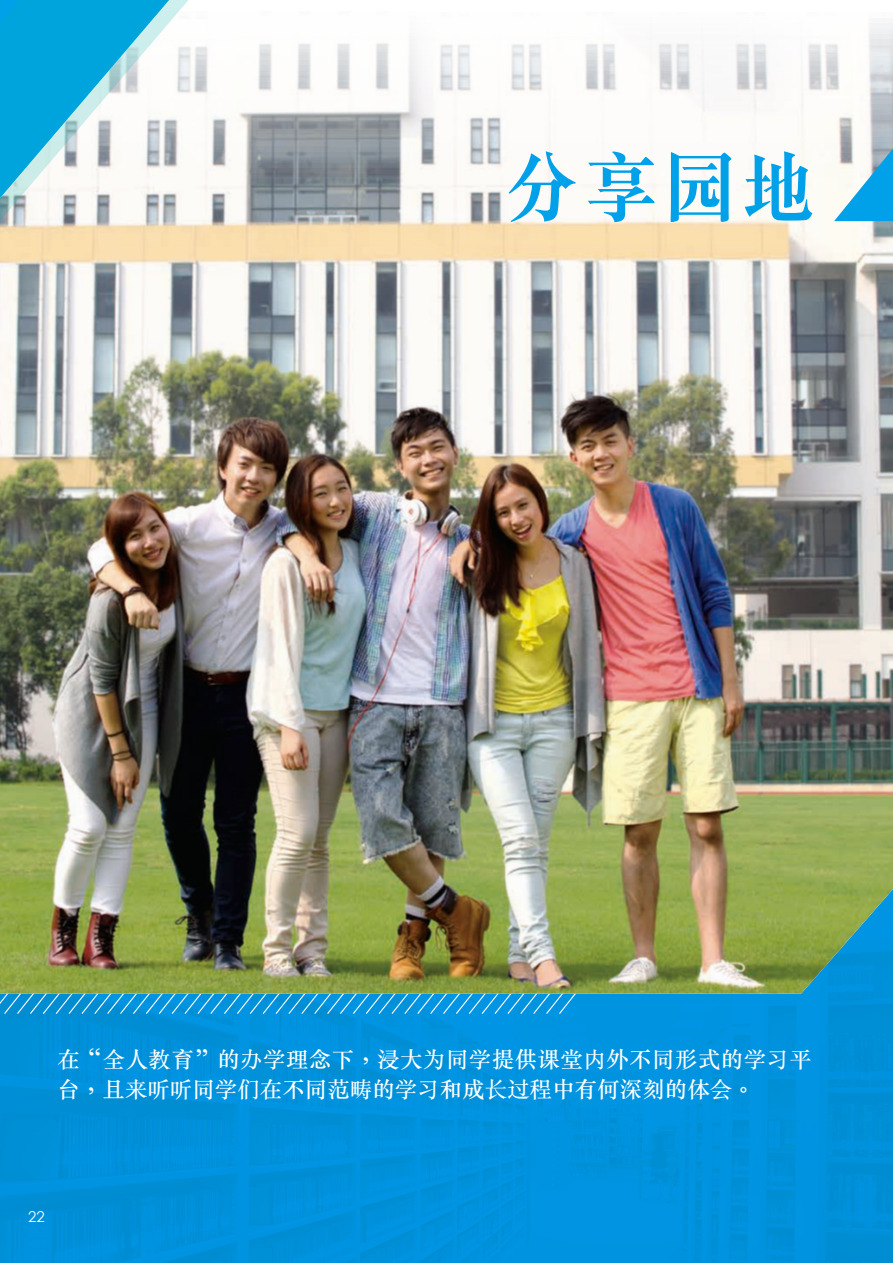
<style>
.page{position:relative;width:893px;height:1263px;background:#fff}
.page>*{position:absolute;margin:0;border:0;box-sizing:border-box;transform-origin:0 0}
.t1{font:700 79.05px "M Sung HKS";color:#00a1e9;scale:.95 1}
.t2{font:500 22.5px/30px "M Sung HKS";color:#fff}
.t3{font:15px "Century Gothic";color:#fff}
</style>
<div class="page">
<img style="left:0;top:993px;width:893px;height:270px">
<svg style="left:0;top:993px;width:627px;height:22px;background:#1e9ddb"></svg>
<img style="left:0;top:39px;width:893px;height:954px">
<svg style="left:834px;top:23px;width:59px;height:198px"></svg>
<svg style="left:0;top:0;width:210px;height:236px"></svg>
<h1 class="t1" style="left:504px;top:132px;width:329px">分享園地</h1>
<p class="t2" style="left:57px;top:1044px;width:756px">在“全人教育”的辦學理念下，浸大為同學提供課堂內外不同形式的學習平台，且來聽聽同學們在不同範疇的學習和成長過程中有何深刻的體會。</p>
<p class="t3" style="left:28px;top:1207px;width:18px">22</p>
</div>
